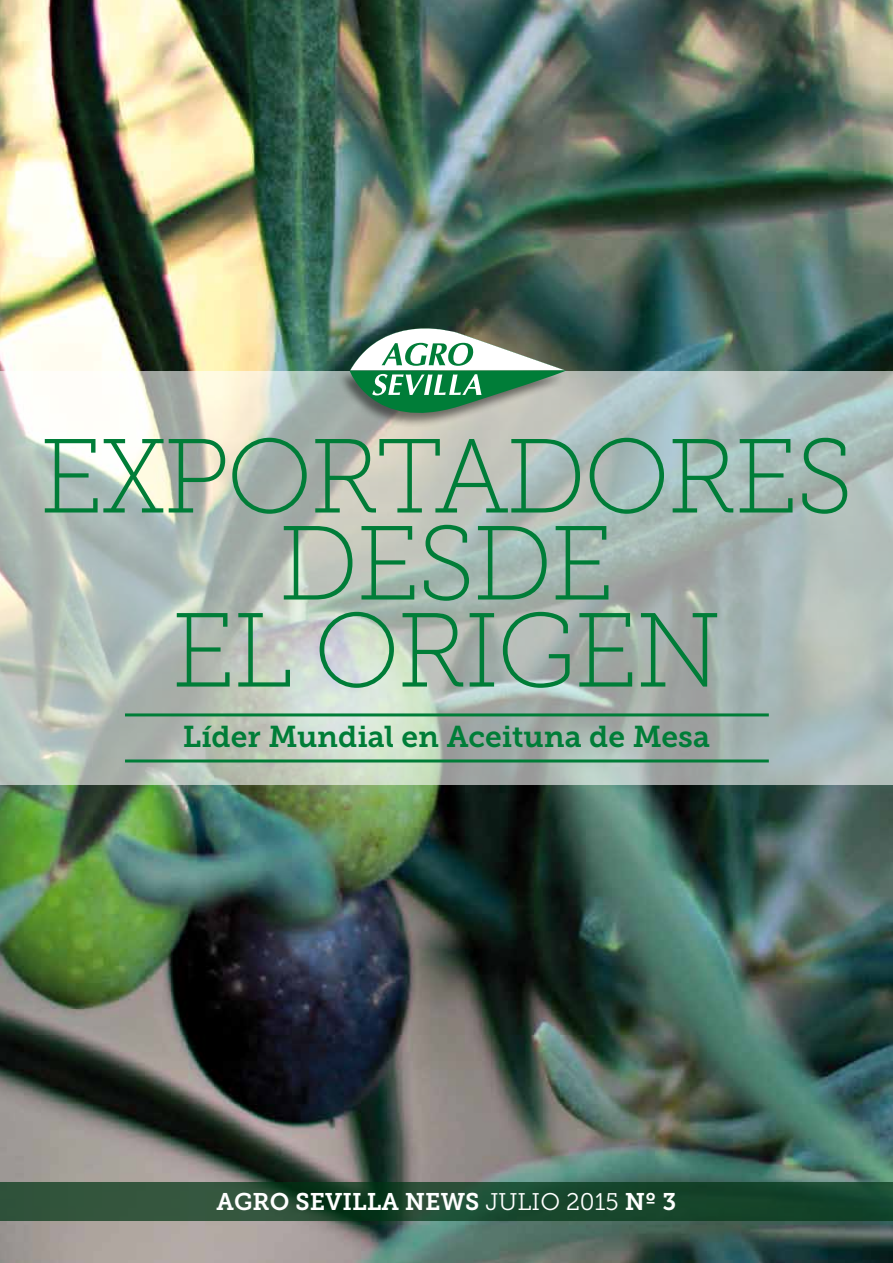
<style>
.page{position:relative;width:893px;height:1263px;background:#fff}
.page>*{position:absolute;margin:0;border:0;box-sizing:border-box;transform-origin:0 0}
.t1{font:105px/87px "Museo Slab 100";letter-spacing:-.03em;color:#007d38;text-align:center}
.t2{font:30px "Museo Slab 700";color:#007d38}
.t3{font:24px "Museo Slab 700";color:#fff}
.s1{font-family:"Museo Slab 300"}
</style>
<div class="page">
<img style="left:0;top:0;width:893px;height:1263px">
<svg style="left:0;top:371px;width:893px;height:413px;background:#b5c0b9"></svg>
<div style="left:337px;top:369px;width:230px;height:59px;background:#000;opacity:.5"></div>
<svg style="left:350px;top:309px;width:216px;height:124px"></svg>
<hr style="left:125px;top:713px;width:644px;height:3px;background:#007d38">
<hr style="left:125px;top:759px;width:644px;height:3px;background:#007d38">
<svg style="left:0;top:1182px;width:893px;height:39px;background:#1f4930"></svg>
<h1 class="t1" style="left:39px;top:434px;width:816px">EXPORTADORES<br>DESDE<br>EL ORIGEN</h1>
<p class="t2" style="left:183px;top:720px;width:529px">Líder Mundial en Aceituna de Mesa</p>
<p class="t3" style="left:217px;top:1187px;width:461px">AGRO SEVILLA NEWS <span class="s1">JULIO 2015</span> Nº 3</p>
</div>
